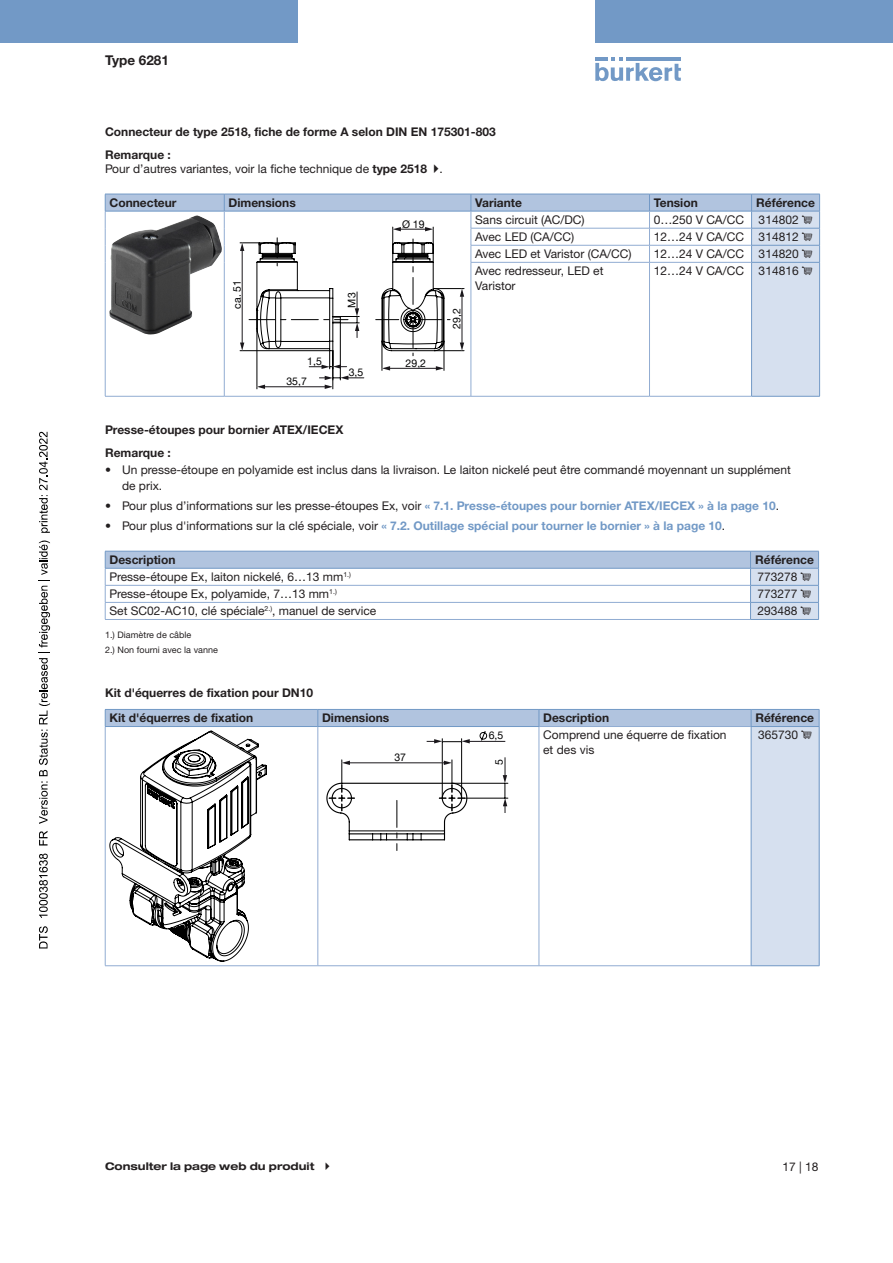
<style>
.page{position:relative;width:893px;height:1263px;background:#fff}
.page>*{position:absolute;margin:0;border:0;box-sizing:border-box;transform-origin:0 0}
.t1{font:700 13.5px "Helvetica Neue LTW1 G";color:#231f20}
.Bodytext___8pt{font:12px/14.4px "Helvetica Neue LTW1 G";color:#231f20}
.Bodytext___8pt___bol{font:700 12px "Helvetica Neue LTW1 G";color:#231f20}
.Title___chapter_3{font:700 12px "Helvetica Neue LTW1 G";color:#231f20}
.t2{font:700 12px "Helvetica Neue LTW1 G";color:#7299c6}
.Bodytext___8pt___cen{font:12px "Helvetica Neue LTW1 G";color:#231f20}
.t3{font:10.5px "Helvetica Neue LTW1 G";color:#000}
.t4{font:700 expanded 10.5px "Helvetica Neue LTW1 G";color:#231f20}
.Footnote{font:9px "Helvetica Neue LTW1 G";letter-spacing:.005em;color:#231f20}
.s1{font-weight:700}
.s2{font-weight:700;color:#7299c6}
.s3{font-weight:400;color:#231f20}
</style>
<div class="page">
<svg style="left:595px;top:57px;width:86px;height:24px"></svg>
<hr style="left:626px;top:57px;width:55px;height:4px;background:#7299c6">
<div style="left:0;top:0;width:298px;height:42px;background:#7299c6"></div>
<div style="left:595px;top:0;width:298px;height:42px;background:#7299c6"></div>
<hr style="left:105px;top:396px;width:119px;height:1px;background:#91acd2">
<hr style="left:224px;top:396px;width:247px;height:1px;background:#91acd2">
<hr style="left:751px;top:396px;width:69px;height:1px;background:#7299c6">
<hr style="left:471px;top:396px;width:178px;height:1px;background:#91acd2">
<hr style="left:649px;top:396px;width:102px;height:1px;background:#91acd2">
<hr style="left:105px;top:619px;width:645px;height:1px;background:#91acd2">
<hr style="left:750px;top:619px;width:69px;height:1px;background:#7299c6">
<hr style="left:105px;top:965px;width:213px;height:1px;background:#91acd2">
<hr style="left:318px;top:965px;width:221px;height:1px;background:#91acd2">
<hr style="left:539px;top:965px;width:212px;height:1px;background:#91acd2">
<hr style="left:751px;top:965px;width:68px;height:1px;background:#7299c6">
<hr style="left:751px;top:727px;width:1px;height:238px;background:#7299c6">
<hr style="left:819px;top:727px;width:1px;height:238px;background:#7299c6">
<hr style="left:105px;top:727px;width:1px;height:238px;background:#91acd2">
<hr style="left:318px;top:727px;width:1px;height:238px;background:#91acd2">
<hr style="left:539px;top:727px;width:1px;height:238px;background:#91acd2">
<hr style="left:433px;top:1219px;width:80px;height:1px;background:#000">
<hr style="left:433px;top:1231px;width:80px;height:1px;background:#000">
<hr style="left:452px;top:1125px;width:61px;height:1px;background:#000">
<hr style="left:465px;top:1140px;width:48px;height:1px;background:#000">
<hr style="left:322px;top:1188px;width:65px;height:1px;background:#000">
<svg style="left:39px;top:926px;width:9px;height:22px"></svg>
<svg style="left:39px;top:854px;width:9px;height:64px"></svg>
<svg style="left:39px;top:831px;width:9px;height:14px"></svg>
<svg style="left:39px;top:540px;width:11px;height:284px"></svg>
<svg style="left:39px;top:432px;width:11px;height:101px"></svg>
<svg style="left:105px;top:194px;width:715px;height:202px"></svg>
<svg style="left:105px;top:551px;width:714px;height:68px"></svg>
<svg style="left:105px;top:709px;width:715px;height:252px"></svg>
<p class="t1" style="left:105px;top:52px;width:65px">Type 6281</p>
<p class="Title___chapter_3" style="left:105px;top:124px;width:392px">Connecteur de type 2518, fiche de forme A selon DIN EN 175301-803</p>
<p class="Bodytext___8pt___bol" style="left:105px;top:147px;width:67px">Remarque :</p>
<p class="Bodytext___8pt" style="left:105px;top:162px;width:339px">Pour d’autres variantes, voir la fiche technique de <span class="s1">type 2518</span> .</p>
<p class="Bodytext___8pt___bol" style="left:109px;top:195px;width:69px">Connecteur</p>
<p class="Bodytext___8pt___bol" style="left:229px;top:195px;width:69px">Dimensions</p>
<p class="Bodytext___8pt___bol" style="left:475px;top:195px;width:48px">Variante</p>
<p class="Bodytext___8pt___bol" style="left:654px;top:195px;width:46px">Tension</p>
<p class="Bodytext___8pt___bol" style="left:756px;top:195px;width:60px">Référence</p>
<p class="t3" style="left:230px;top:309px;width:30px;rotate:-90deg">ca. 51</p>
<p class="t3" style="left:345px;top:308px;width:16px;rotate:-90deg">M3</p>
<p class="t3" style="left:402px;top:217px;width:24px">Ø 19</p>
<p class="t3" style="left:307px;top:355px;width:16px">1,5</p>
<p class="t3" style="left:406px;top:356px;width:22px">29,2</p>
<p class="t3" style="left:349px;top:366px;width:16px">3,5</p>
<p class="t3" style="left:286px;top:375px;width:22px">35,7</p>
<p class="t3" style="left:450px;top:329px;width:22px;rotate:-90deg">29,2</p>
<p class="Bodytext___8pt" style="left:475px;top:212px;width:111px">Sans circuit (AC/DC)</p>
<p class="Bodytext___8pt" style="left:654px;top:212px;width:92px">0…250 V CA/CC</p>
<p class="Bodytext___8pt___cen" style="left:759px;top:212px;width:42px">314802</p>
<p class="Bodytext___8pt" style="left:475px;top:229px;width:101px">Avec LED (CA/CC)</p>
<p class="Bodytext___8pt" style="left:654px;top:229px;width:92px">12…24 V CA/CC</p>
<p class="Bodytext___8pt___cen" style="left:759px;top:229px;width:42px">314812</p>
<p class="Bodytext___8pt" style="left:475px;top:247px;width:158px">Avec LED et Varistor (CA/CC)</p>
<p class="Bodytext___8pt" style="left:654px;top:247px;width:92px">12…24 V CA/CC</p>
<p class="Bodytext___8pt___cen" style="left:759px;top:246px;width:42px">314820</p>
<p class="Bodytext___8pt" style="left:475px;top:264px;width:130px">Avec redresseur, LED et<br>Varistor</p>
<p class="Bodytext___8pt" style="left:654px;top:264px;width:92px">12…24 V CA/CC</p>
<p class="Bodytext___8pt___cen" style="left:759px;top:263px;width:42px">314816</p>
<p class="Title___chapter_3" style="left:105px;top:422px;width:240px">Presse-étoupes pour bornier ATEX/IECEX</p>
<p class="Bodytext___8pt___bol" style="left:105px;top:445px;width:67px">Remarque :</p>
<p class="Bodytext___8pt" style="left:122px;top:462px;width:670px;line-height:15.8px;text-indent:-17px">• Un presse-étoupe en polyamide est inclus dans la livraison. Le laiton nickelé peut être commandé moyennant un supplément de prix.</p>
<p class="Bodytext___8pt" style="left:105px;top:499px;width:676px">• Pour plus d’informations sur les presse-étoupes Ex, voir <span class="s2">« 7.1. Presse-étoupes pour bornier ATEX/IECEX » à la page 10</span>.</p>
<p class="t2" style="left:105px;top:518px;width:622px"><span class="s3">• Pour plus d'informations sur la clé spéciale, voir</span> « 7.2. Outillage spécial pour tourner le bornier » à la page 10<span class="s3">.</span></p>
<p class="Bodytext___8pt___bol" style="left:109px;top:552px;width:67px">Description</p>
<p class="Bodytext___8pt___bol" style="left:755px;top:552px;width:60px">Référence</p>
<p class="Bodytext___8pt" style="left:109px;top:569px;width:243px">Presse-étoupe Ex, laiton nickelé, 6…13 mm<sup>1.)</sup></p>
<p class="Bodytext___8pt___cen" style="left:758px;top:569px;width:42px">773278</p>
<p class="Bodytext___8pt" style="left:109px;top:587px;width:229px">Presse-étoupe Ex, polyamide, 7…13 mm<sup>1.)</sup></p>
<p class="Bodytext___8pt___cen" style="left:758px;top:586px;width:42px">773277</p>
<p class="Bodytext___8pt" style="left:109px;top:604px;width:268px">Set SC02-AC10, clé spéciale<sup>2.)</sup>, manuel de service</p>
<p class="Bodytext___8pt___cen" style="left:758px;top:603px;width:42px">293488</p>
<p class="Footnote" style="left:105px;top:629px;width:88px">1.) Diamètre de câble</p>
<p class="Footnote" style="left:105px;top:644px;width:115px">2.) Non fourni avec la vanne</p>
<p class="Title___chapter_3" style="left:105px;top:685px;width:210px">Kit d'équerres de fixation pour DN10</p>
<p class="Bodytext___8pt___bol" style="left:109px;top:711px;width:145px">Kit d'équerres de fixation</p>
<p class="Bodytext___8pt___bol" style="left:322px;top:711px;width:69px">Dimensions</p>
<p class="Bodytext___8pt___bol" style="left:543px;top:711px;width:67px">Description</p>
<p class="Bodytext___8pt___bol" style="left:755px;top:711px;width:60px">Référence</p>
<p class="t3" style="left:394px;top:750px;width:13px">37</p>
<p class="Bodytext___8pt" style="left:543px;top:728px;width:185px">Comprend une équerre de fixation et des vis</p>
<p class="Bodytext___8pt___cen" style="left:758px;top:728px;width:42px">365730</p>
<p class="t3" style="left:489px;top:729px;width:16px">6,5</p>
<p class="t3" style="left:493px;top:765px;width:7px;rotate:-90deg">5</p>
<p class="t4" style="left:105px;top:1160px;width:211px">Consulter la page web du produit</p>
<p class="Bodytext___8pt" style="left:782px;top:1159px;width:38px">17 | 18</p>
</div>
